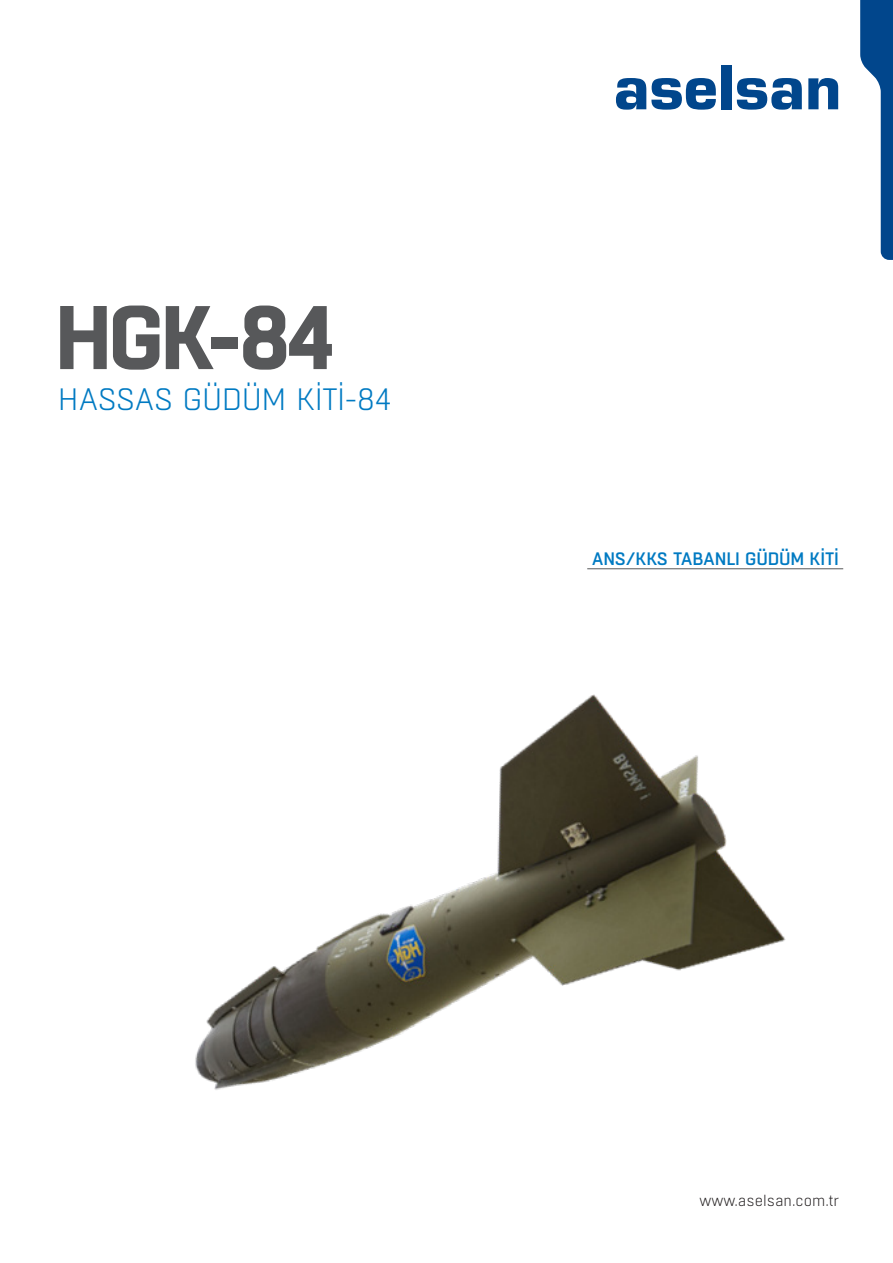
<style>
.page{position:relative;width:893px;height:1263px;background:#fff}
.page>*{position:absolute;margin:0;border:0;box-sizing:border-box;transform-origin:0 0}
.t1{font:700 90px "Boxed";color:#57585a}
.t2{font:300 30.9px "Boxed";letter-spacing:-.015em;color:#007ac2}
.t3{font:500 18px "Boxed";letter-spacing:-.01em;color:#007ac2}
.t4{font:300 15px "Boxed";color:#231f20}
</style>
<div class="page">
<svg style="left:616px;top:78px;width:100px;height:32px"></svg>
<div style="left:721px;top:65px;width:10px;height:44px;background:#01468c"></div>
<svg style="left:737px;top:78px;width:65px;height:32px"></svg>
<svg style="left:808px;top:78px;width:30px;height:31px"></svg>
<svg style="left:860px;top:0;width:33px;height:260px"></svg>
<hr style="left:587px;top:568px;width:256px;height:1px;background:#57585a">
<img style="left:195px;top:694px;width:591px;height:396px">
<p class="t1" style="left:55px;top:277px;width:281px">HGK-84</p>
<p class="t2" style="left:58px;top:380px;width:334px">HASSAS GÜDÜM KİTİ-84</p>
<p class="t3" style="left:592px;top:547px;width:249px">ANS/KKS TABANLI GÜDÜM KİTİ</p>
<p class="t4" style="left:700px;top:1191px;width:141px">www.aselsan.com.tr</p>
</div>
